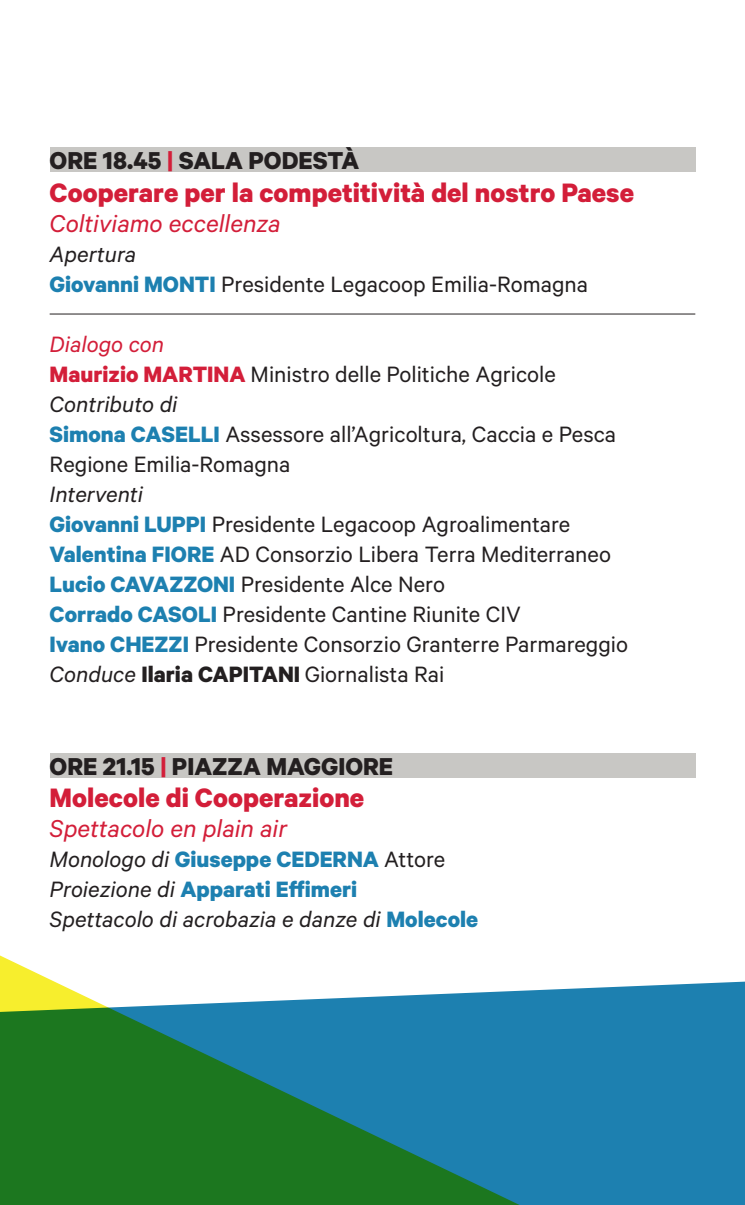
<style>
.page{position:relative;width:745px;height:1205px;background:#fff}
.page>*{position:absolute;margin:0;border:0;box-sizing:border-box;transform-origin:0 0}
.t1{font:700 30px "Calibre";color:#d31e39}
.t2{font:700 27.5px "Calibre";color:#231f20}
.t3{font:italic 27.5px "Calibre";color:#d31e39}
.t4{font:25px/30px "Calibre";color:#231f20}
.t5{font:italic 25px/30px "Calibre";color:#231f20}
.s1{color:#d31e39}
.s2{font-style:italic}
.s3{font-weight:700;color:#1d80b0}
.s4{font-style:italic;color:#d31e39}
.s5{font-weight:700;color:#d31e39}
.s6{font-weight:700}
.s7{font-weight:700;font-style:normal;color:#1d80b0}
.s8{font-style:normal}
</style>
<div class="page">
<div style="left:50px;top:147px;width:644px;height:25px;background:#c8c7c4"></div>
<hr style="left:50px;top:314px;width:644px;height:1px;background:#231f20">
<div style="left:50px;top:753px;width:646px;height:25px;background:#c8c7c4"></div>
<svg style="left:0;top:955px;width:744px;height:250px;background:#429189"></svg>
<p class="t2" style="left:50px;top:144px;width:311px">ORE 18.45 <span class="s1">|</span> SALA PODESTÀ</p>
<p class="t1" style="left:50px;top:174px;width:585px">Cooperare per la competitività del nostro Paese</p>
<p class="t3" style="left:50px;top:207px;width:232px">Coltiviamo eccellenza</p>
<p class="t4" style="left:50px;top:238px;width:539px"><span class="s2">Apertura<br></span><span class="s3">Giovanni MONTI</span> Presidente Legacoop Emilia-Romagna</p>
<p class="t4" style="left:50px;top:328px;width:567px"><span class="s4">Dialogo con<br></span><span class="s5">Maurizio MARTINA</span> Ministro delle Politiche Agricole<br><span class="s2">Contributo di<br></span><span class="s3">Simona CASELLI</span> Assessore all’Agricoltura, Caccia e Pesca<br>Regione Emilia-Romagna</p>
<p class="t4" style="left:50px;top:478px;width:579px"><span class="s2">Interventi<br></span><span class="s3">Giovanni LUPPI</span> Presidente Legacoop Agroalimentare <span class="s3">Valentina FIORE</span> AD Consorzio Libera Terra Mediterraneo <span class="s3">Lucio CAVAZZONI</span> Presidente Alce Nero<br><span class="s3">Corrado CASOLI</span> Presidente Cantine Riunite CIV<br><span class="s3">Ivano CHEZZI</span> Presidente Consorzio Granterre Parmareggio <span class="s2">Conduce</span> <span class="s6">Ilaria CAPITANI</span> Giornalista Rai</p>
<p class="t2" style="left:50px;top:749px;width:345px">ORE 21.15 <span class="s1">|</span> PIAZZA MAGGIORE</p>
<p class="t1" style="left:50px;top:779px;width:316px">Molecole di Cooperazione</p>
<p class="t3" style="left:50px;top:812px;width:239px">Spettacolo en plain air</p>
<p class="t5" style="left:50px;top:843px;width:429px">Monologo di <span class="s7">Giuseppe CEDERNA</span> <span class="s8">Attore<br></span>Proiezione di <span class="s7">Apparati Effimeri<br></span>Spettacolo di acrobazia e danze di <span class="s7">Molecole</span></p>
</div>
